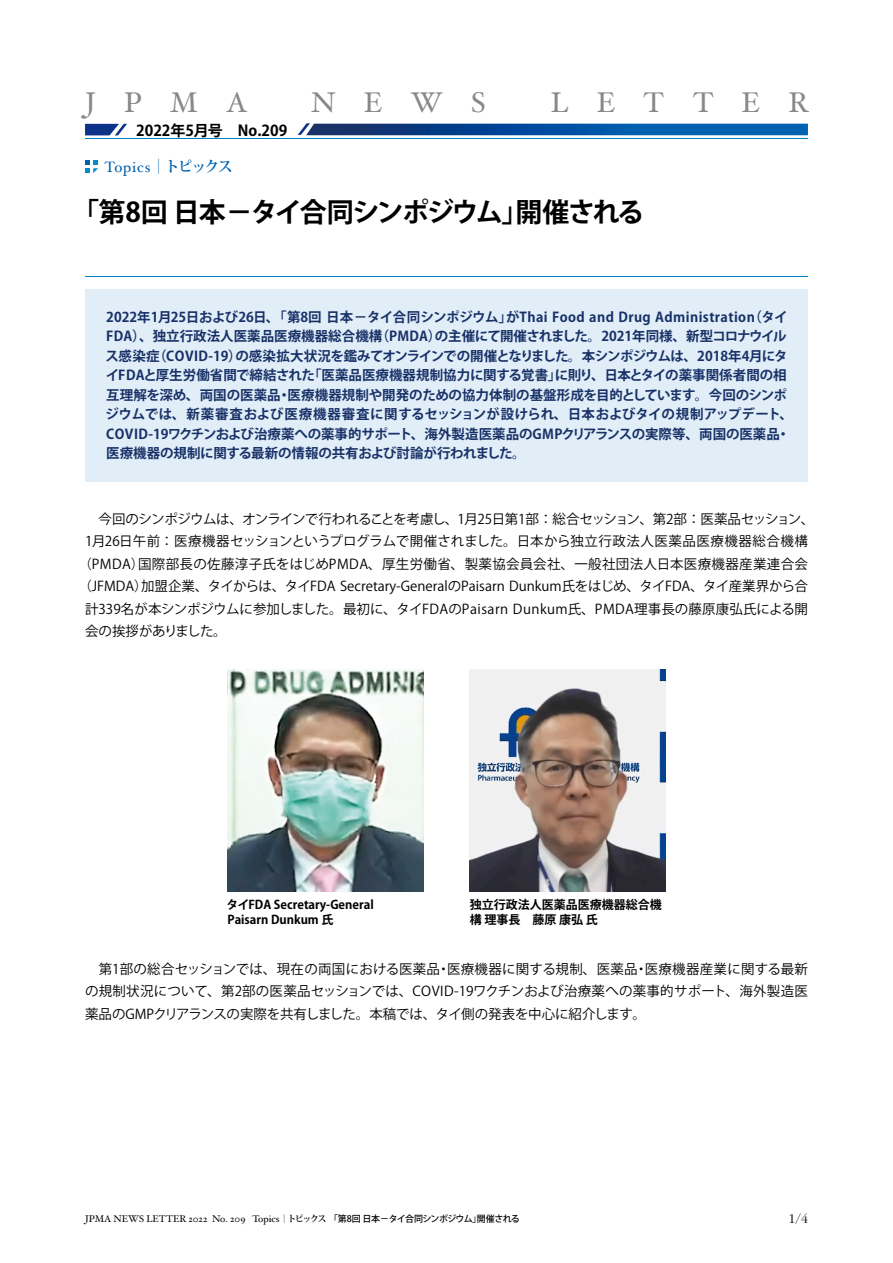
<style>
.page{position:relative;width:893px;height:1263px;background:#fff}
.page>*{position:absolute;margin:0;border:0;box-sizing:border-box;transform-origin:0 0}
.t1{font:28.5px "Hoefler Text";letter-spacing:.995em;color:#888}
.t2{font:700 27px "Koz Go Pr 6 N";letter-spacing:-.065em;color:#000}
.t3{font:700 15px "Koz Go Pr 6 N";color:#000}
.t4{font:15px "Hoefler Text";letter-spacing:.05em;color:#0061b0}
.t5{font:300 13.8px "Garamond";color:#000}
.t6{font:700 13.5px/19.5px "Koz Go Pr 6 N";color:#183167}
.t7{font:13.5px/22.5px "Koz Go Pr 6 N";color:#000;text-align:justify}
.t8{font:13.5px "Koz Go Pr 6 N";letter-spacing:-.04em;color:#000}
.t9{font:13.5px "Koz Go Pr 6 N";letter-spacing:.025em;color:#000}
.t10{font:13.5px "Koz Go Pr 6 N";letter-spacing:-.02em;color:#000}
.t11{font:700 12px/15px "Koz Go Pr 6 N";color:#000}
.t12{font:9.75px "Hoefler Text";color:#000}
.s1{font-family:"Koz Min Pr 6 N";font-weight:700}
.s2{font-family:"Koz Min Pro";font-size:9px}
.s3{font-family:"Koz Min Pro";font-weight:700;font-size:9px}
.s4{font-family:"Koz Go Pr 6 N";font-weight:500;font-size:9px}
</style>
<div class="page">
<div style="left:85px;top:289px;width:723px;height:192px;background:#e1eef8"></div>
<img style="left:470px;top:670px;width:195px;height:221px">
<img style="left:227px;top:670px;width:196px;height:221px">
<hr style="left:85px;top:276px;width:723px;height:1px;background:#007dc5">
<svg style="left:85px;top:124px;width:42px;height:11px"></svg>
<svg style="left:298px;top:123px;width:510px;height:12px;background:#16599f"></svg>
<hr style="left:85px;top:139px;width:723px;height:1px;background:#007dc5">
<svg style="left:85px;top:160px;width:13px;height:13px"></svg>
<h1 class="t1" style="left:85px;top:85px;width:164px">JPMA</h1>
<h1 class="t1" style="left:311px;top:85px;width:176px">NEWS</h1>
<h1 class="t1" style="left:551px;top:85px;width:260px">LETTER</h1>
<p class="t3" style="left:136px;top:122px;width:153px">2022年5月号　No.209</p>
<p class="t4" style="left:105px;top:158px;width:130px">Topics<span class="s1">｜トピックス</span></p>
<h2 class="t2" style="left:72px;top:196px;width:574px">「第8回 日本−タイ合同シンポジウム」開催される</h2>
<p class="t6" style="left:105px;top:307px;width:689px">2022年1月25日および26日、「第8回 日本−タイ合同シンポジウム」がThai Food and Drug Administration（タイFDA）、独立行政法人医薬品医療機器総合機構（PMDA）の主催にて開催されました。2021年同様、新型コロナウイルス感染症（COVID-19）の感染拡大状況を鑑みてオンラインでの開催となりました。本シンポジウムは、2018年4月にタイFDAと厚生労働省間で締結された「医薬品医療機器規制協力に関する覚書」に則り、日本とタイの薬事関係者間の相互理解を深め、両国の医薬品・医療機器規制や開発のための協力体制の基盤形成を目的としています。今回のシンポジウムでは、新薬審査および医療機器審査に関するセッションが設けられ、日本およびタイの規制アップデート、COVID-19ワクチンおよび治療薬への薬事的サポート、海外製造医薬品のGMPクリアランスの実際等、両国の医薬品・医療機器の規制に関する最新の情報の共有および討論が行われました。</p>
<p class="t8" style="left:85px;top:511px;width:731px">　今回のシンポジウムは、オンラインで行われることを考慮し、1月25日第1部：総合セッション、第2部：医薬品セッション、</p>
<p class="t7" style="left:85px;top:530px;width:724px">1月26日午前：医療機器セッションというプログラムで開催されました。日本から独立行政法人医薬品医療機器総合機構</p>
<p class="t9" style="left:79px;top:556px;width:731px">（PMDA）国際部長の佐藤淳子氏をはじめPMDA、厚生労働省、製薬協会員会社、一般社団法人日本医療機器産業連合会</p>
<p class="t7" style="left:79px;top:575px;width:731px">（JFMDA）加盟企業、タイからは、タイFDA Secretary-GeneralのPaisarn Dunkum氏をはじめ、タイFDA、タイ産業界から合</p>
<p class="t7" style="left:85px;top:598px;width:724px">計339名が本シンポジウムに参加しました。最初に、タイFDAのPaisarn Dunkum氏、PMDA理事長の藤原康弘氏による開</p>
<p class="t10" style="left:85px;top:623px;width:143px">会の挨拶がありました。</p>
<p class="t11" style="left:227px;top:897px;width:149px">タイFDA Secretary-General<br>Paisarn Dunkum 氏</p>
<p class="t11" style="left:470px;top:897px;width:193px">独立行政法人医薬品医療機器総合機構 理事長　藤原 康弘 氏</p>
<p class="t7" style="left:85px;top:958px;width:724px">　第1部の総合セッションでは、現在の両国における医薬品・医療機器に関する規制、医薬品・医療機器産業に関する最新の規制状況について、第2部の医薬品セッションでは、COVID-19ワクチンおよび治療薬への薬事的サポート、海外製造医薬品のGMPクリアランスの実際を共有しました。本稿では、タイ側の発表を中心に紹介します。</p>
<p class="t12" style="left:85px;top:1213px;width:436px">JPMA NEWS LETTER 2022 No. 209 Topics<span class="s2">｜</span><span class="s3">トピックス</span> <span class="s4">「第8回 日本−タイ合同シンポジウム」開催される</span></p>
<p class="t5" style="left:789px;top:1211px;width:21px">1/4</p>
</div>
